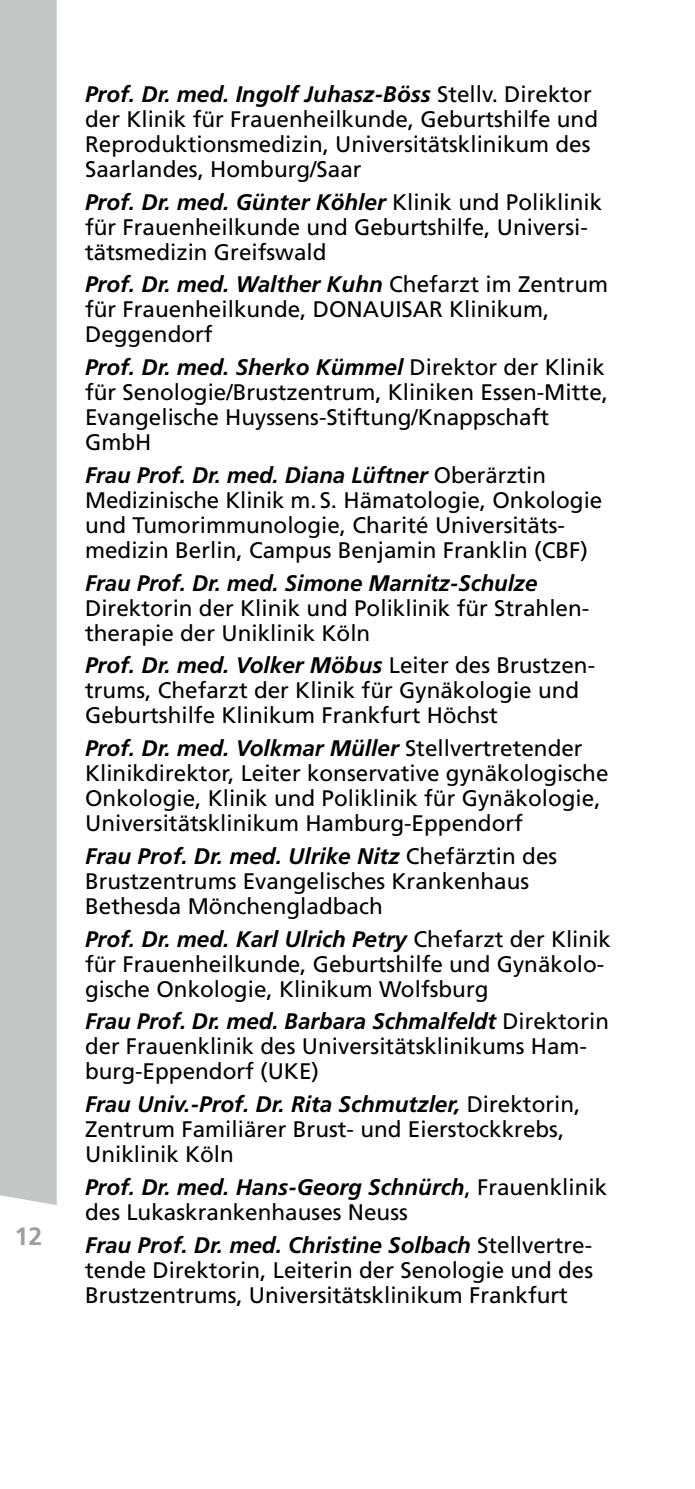
<style>
.page{position:relative;width:695px;height:1489px;background:#fff}
.page>*{position:absolute;margin:0;border:0;box-sizing:border-box;transform-origin:0 0}
.t1{font:700 25px "Frutiger LT";color:#9d9e9e}
.t2{font:22.5px/25px "Frutiger LT";color:#000}
.t3{font:italic 700 22.5px "Frutiger LT";letter-spacing:-.005em;color:#000}
.s1{font-weight:700;font-style:italic}
</style>
<div class="page">
<div style="left:0;top:0;width:57px;height:1205px;background:#c5c7c7"></div>
<p class="t1" style="left:14px;top:1221px;width:29px">12</p>
<p class="t2" style="left:85px;top:82px;width:514px"><span class="s1">Prof. Dr. med. Ingolf Juhasz-Böss</span> Stellv. Direktor der Klinik für Frauenheilkunde, Geburtshilfe und Reproduktionsmedizin, Universitätsklinikum des Saarlandes, Homburg/Saar</p>
<p class="t2" style="left:85px;top:189px;width:518px"><span class="s1">Prof. Dr. med. Günter Köhler</span> Klinik und Poliklinik für Frauenheilkunde und Geburtshilfe, Universi&shy;tätsmedizin Greifswald</p>
<p class="t2" style="left:85px;top:272px;width:524px"><span class="s1">Prof. Dr. med. Walther Kuhn</span> Chefarzt im Zentrum für Frauenheilkunde, DONAUISAR Klinikum,<br>Deggendorf</p>
<p class="t2" style="left:85px;top:355px;width:524px"><span class="s1">Prof. Dr. med. Sherko Kümmel</span> Direktor der Klinik für Senologie/Brustzentrum, Kliniken Essen-Mitte, Evangelische Huyssens-Stiftung/Knappschaft GmbH</p>
<p class="t2" style="left:85px;top:462px;width:519px"><span class="s1">Frau Prof. Dr. med. Diana Lüftner</span> Oberärztin Medizinische Klinik m.S. Hämatologie, Onkologie und Tumorimmunologie, Charité Universitäts&shy;medizin Berlin, Campus Benjamin Franklin (CBF)</p>
<p class="t3" style="left:85px;top:569px;width:453px">Frau Prof. Dr. med. Simone Marnitz-Schulze</p>
<p class="t2" style="left:85px;top:595px;width:505px">Direktorin der Klinik und Poliklinik für Strahlen&shy;therapie der Uniklinik Köln</p>
<p class="t2" style="left:85px;top:653px;width:511px"><span class="s1">Prof. Dr. med. Volker Möbus</span> Leiter des Brustzen&shy;trums, Chefarzt der Klinik für Gynäkologie und<br>Geburtshilfe Klinikum Frankfurt Höchst</p>
<p class="t2" style="left:85px;top:736px;width:525px"><span class="s1">Prof. Dr. med. Volkmar Müller</span> Stellvertretender Klinikdirektor, Leiter konservative gynäkologische Onkologie, Klinik und Poliklinik für Gynäkologie, Universitätsklinikum Hamburg-Eppendorf</p>
<p class="t2" style="left:85px;top:843px;width:473px"><span class="s1">Frau Prof. Dr. med. Ulrike Nitz</span> Chefärztin des<br>Brustzentrums Evangelisches Krankenhaus<br>Bethesda Mönchengladbach</p>
<p class="t2" style="left:85px;top:926px;width:527px"><span class="s1">Prof. Dr. med. Karl Ulrich Petry</span> Chefarzt der Klinik für Frauenheilkunde, Geburtshilfe und Gynäkolo&shy;gische Onkologie, Klinikum Wolfsburg</p>
<p class="t2" style="left:85px;top:1009px;width:525px"><span class="s1">Frau Prof. Dr. med. Barbara Schmalfeldt</span> Direktorin der Frauenklinik des Universitätsklinikums Ham&shy;burg-Eppendorf (UKE)</p>
<p class="t2" style="left:85px;top:1091px;width:497px"><span class="s1">Frau Univ.-Prof. Dr. Rita Schmutzler,</span> Direktorin,<br>Zentrum Familiärer Brust- und Eierstockkrebs,<br>Uniklinik Köln</p>
<p class="t2" style="left:85px;top:1174px;width:523px"><span class="s1">Prof. Dr. med. Hans-Georg Schnürch</span>, Frauenklinik des Lukaskrankenhauses Neuss</p>
<p class="t2" style="left:85px;top:1232px;width:509px;text-align:justify"><span class="s1">Frau Prof. Dr. med. Christine Solbach</span> Stellvertre&shy;tende Direktorin, Leiterin der Senologie und des Brustzentrums, Universitätsklinikum Frankfurt</p>
</div>
